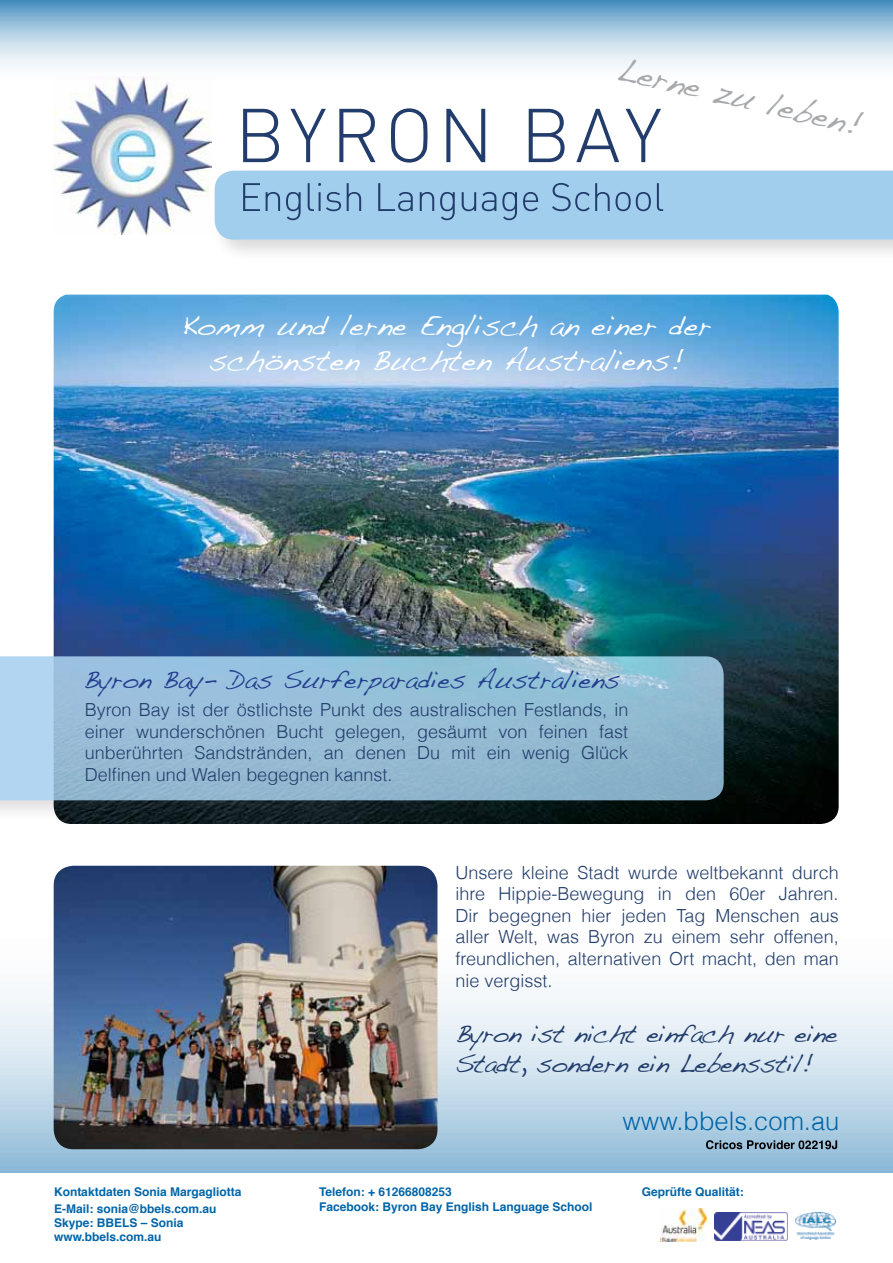
<style>
.page{position:relative;width:893px;height:1263px;background:#fff}
.page>*{position:absolute;margin:0;border:0;box-sizing:border-box;transform-origin:0 0}
.t1{font:33.15px "Handwriting Dakota";color:#a7a9ac}
.t2{font:29.4px/35.2px "Handwriting Dakota";color:#fff;text-align:center}
.t3{font:25.5px/30.6px "Handwriting Dakota";letter-spacing:-.02em;color:#223d6b}
.t4{font:25.5px "Handwriting Dakota";color:#25408f}
.t5{font:300 25.5px "Helvetica";color:#0065a8}
.t6{font:300 18px/21.6px "Helvetica";color:#223d6b;text-align:justify}
.t7{font:700 12px/14.4px "Helvetica";color:#0065a8}
</style>
<div class="page">
<img style="left:54px;top:295px;width:785px;height:529px">
<div style="left:0;top:651px;width:747px;height:173px;background:#000;opacity:.15"></div>
<svg style="left:0;top:656px;width:724px;height:144px;background:#95bdd6"></svg>
<svg style="left:0;top:914px;width:893px;height:259px"></svg>
<svg style="left:0;top:0;width:893px;height:68px;background:#accce2"></svg>
<img style="left:795px;top:1213px;width:40px;height:26px">
<img style="left:714px;top:1213px;width:74px;height:27px">
<svg style="left:706px;top:1140px;width:131px;height:9px"></svg>
<img style="left:54px;top:866px;width:383px;height:283px">
<div style="left:209px;top:166px;width:684px;height:97px;background:#000;opacity:.15"></div>
<div style="left:215px;top:171px;width:678px;height:69px;background:#a2ceee"></div>
<svg style="left:243px;top:108px;width:418px;height:55px"></svg>
<svg style="left:243px;top:183px;width:420px;height:37px;background:#8fb9db"></svg>
<img style="left:54px;top:76px;width:158px;height:158px">
<img style="left:661px;top:1209px;width:46px;height:33px">
<h1 class="t1" style="left:622px;top:49px;width:251px;rotate:13deg">Lerne zu leben!</h1>
<h2 class="t2" style="left:182px;top:307px;width:531px">Komm und lerne Englisch an einer der schönsten Buchten Australiens!</h2>
<h3 class="t4" style="left:83px;top:664px;width:538px">Byron Bay- Das Surferparadies Australiens</h3>
<p class="t6" style="left:85px;top:699px;width:545px">Byron Bay ist der östlichste Punkt des australischen Festlands, in einer wunderschönen Bucht gelegen, gesäumt von feinen fast unberührten Sandstränden, an denen Du mit ein wenig Glück Delfinen und Walen begegnen kannst.</p>
<p class="t6" style="left:455px;top:861px;width:385px">Unsere kleine Stadt wurde weltbekannt durch ihre Hippie-Bewegung in den 60er Jahren.<br>Dir begegnen hier jeden Tag Menschen aus aller Welt, was Byron zu einem sehr offenen, freundlichen, alternativen Ort macht, den man nie vergisst.</p>
<h3 class="t3" style="left:455px;top:1017px;width:384px">Byron ist nicht einfach nur eine<br>Stadt, sondern ein Lebensstil!</h3>
<p class="t7" style="left:54px;top:1184px;width:189px;line-height:16.2px">Kontaktdaten Sonia Margagliotta<br>E-Mail: sonia@bbels.com.au</p>
<p class="t7" style="left:54px;top:1216px;width:131px">Skype: BBELS – Sonia www.bbels.com.au</p>
<p class="t7" style="left:319px;top:1185px;width:275px">Telefon: + 61266808253<br>Facebook: Byron Bay English Language School</p>
<h3 class="t5" style="left:622px;top:1105px;width:218px">www.bbels.com.au</h3>
<p class="t7" style="left:642px;top:1185px;width:104px">Geprüfte Qualität:</p>
</div>
